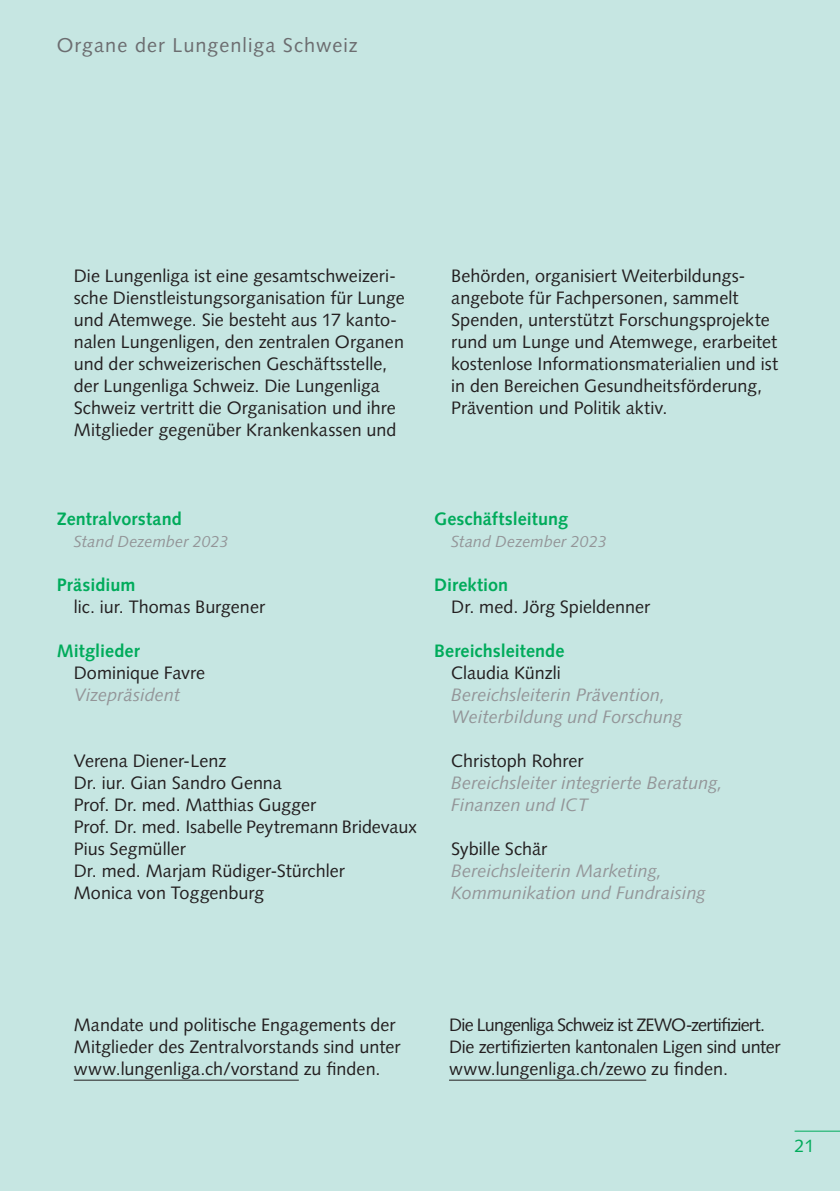
<style>
.page{position:relative;width:840px;height:1191px;background:#fff}
.page>*{position:absolute;margin:0;border:0;box-sizing:border-box;transform-origin:0 0}
.t1{font:20px "Syntax LT Std";letter-spacing:.05em;color:#6c6d70}
.t2{font:18px/22px "Syntax LT Std";color:#231f20}
.t3{font:italic 18px/22px "Syntax LT Std";color:#939598}
.t4{font:18px/22px "Syntax LT Std";letter-spacing:-.02em;color:#231f20}
.t5{font:700 18px "Syntax LT Std";letter-spacing:.005em;color:#00ab5b}
.t6{font:18px "Syntax LT Std";color:#00ab5b}
.t7{font:italic 16px "Syntax LT Std";letter-spacing:.01em;color:#939598}
</style>
<div class="page">
<div style="left:0;top:0;width:839px;height:1191px;background:#c6e6e2"></div>
<hr style="left:794px;top:1130px;width:45px;height:1px;background:#00ab5b">
<hr style="left:74px;top:1079px;width:224px;height:1px;background:#231f20">
<hr style="left:449px;top:1079px;width:197px;height:1px;background:#231f20">
<p class="t1" style="left:57px;top:33px;width:302px">Organe der Lungenliga Schweiz</p>
<p class="t2" style="left:74px;top:265px;width:332px">Die Lungenliga ist eine gesamtschweizeri&shy;sche Dienstleistungsorganisation für Lunge und Atemwege. Sie besteht aus 17 kanto&shy;nalen Lungenligen, den zentralen Organen und der schweizerischen Geschäftsstelle, der Lungenliga Schweiz. Die Lungenliga Schweiz vertritt die Organisation und ihre Mitglieder gegenüber Krankenkassen und</p>
<p class="t2" style="left:451px;top:265px;width:328px">Behörden, organisiert Weiterbildungs&shy;angebote für Fachpersonen, sammelt Spenden, unterstützt Forschungsprojekte rund um Lunge und Atemwege, erarbeitet kostenlose Informationsmaterialien und ist in den Bereichen Gesundheitsförderung, Prävention und Politik aktiv.</p>
<p class="t5" style="left:57px;top:508px;width:126px">Zentralvorstand</p>
<p class="t7" style="left:74px;top:531px;width:156px">Stand Dezember 2023</p>
<p class="t5" style="left:57px;top:574px;width:80px">Präsidium</p>
<p class="t2" style="left:74px;top:595px;width:193px">lic. iur. Thomas Burgener</p>
<p class="t5" style="left:57px;top:640px;width:84px">Mitglieder</p>
<p class="t2" style="left:74px;top:661px;width:133px">Dominique Favre</p>
<p class="t3" style="left:74px;top:683px;width:108px">Vizepräsident</p>
<p class="t2" style="left:74px;top:749px;width:345px">Verena Diener-Lenz<br>Dr. iur. Gian Sandro Genna<br>Prof. Dr. med. Matthias Gugger<br>Prof. Dr. med. Isabelle Peytremann Bridevaux<br>Pius Segmüller<br>Dr. med. Marjam Rüdiger-Stürchler<br>Monica von Toggenburg</p>
<p class="t5" style="left:434px;top:508px;width:135px">Geschäftsleitung</p>
<p class="t7" style="left:451px;top:531px;width:157px">Stand Dezember 2023</p>
<p class="t5" style="left:434px;top:574px;width:76px">Direktion</p>
<p class="t2" style="left:451px;top:595px;width:200px">Dr. med. Jörg Spieldenner</p>
<p class="t5" style="left:434px;top:640px;width:132px">Bereichsleitende</p>
<p class="t2" style="left:451px;top:661px;width:111px">Claudia Künzli</p>
<p class="t3" style="left:451px;top:683px;width:232px">Bereichsleiterin Prävention,<br>Weiterbildung und Forschung</p>
<p class="t2" style="left:451px;top:749px;width:134px">Christoph Rohrer</p>
<p class="t3" style="left:451px;top:771px;width:273px">Bereichsleiter integrierte Beratung,<br>Finanzen und ICT</p>
<p class="t2" style="left:451px;top:837px;width:97px">Sybille Schär</p>
<p class="t3" style="left:451px;top:859px;width:256px">Bereichsleiterin Marketing,<br>Kommunikation und Fundraising</p>
<p class="t2" style="left:74px;top:1013px;width:328px">Mandate und politische Engagements der<br>Mitglieder des Zentralvorstands sind unter www.lungenliga.ch/vorstand zu finden.</p>
<p class="t4" style="left:449px;top:1013px;width:333px">Die Lungenliga Schweiz ist ZEWO-zertifiziert.<br>Die zertifizierten kantonalen Ligen sind unter www.lungenliga.ch/zewo zu finden.</p>
<p class="t6" style="left:794px;top:1135px;width:21px">21</p>
</div>
